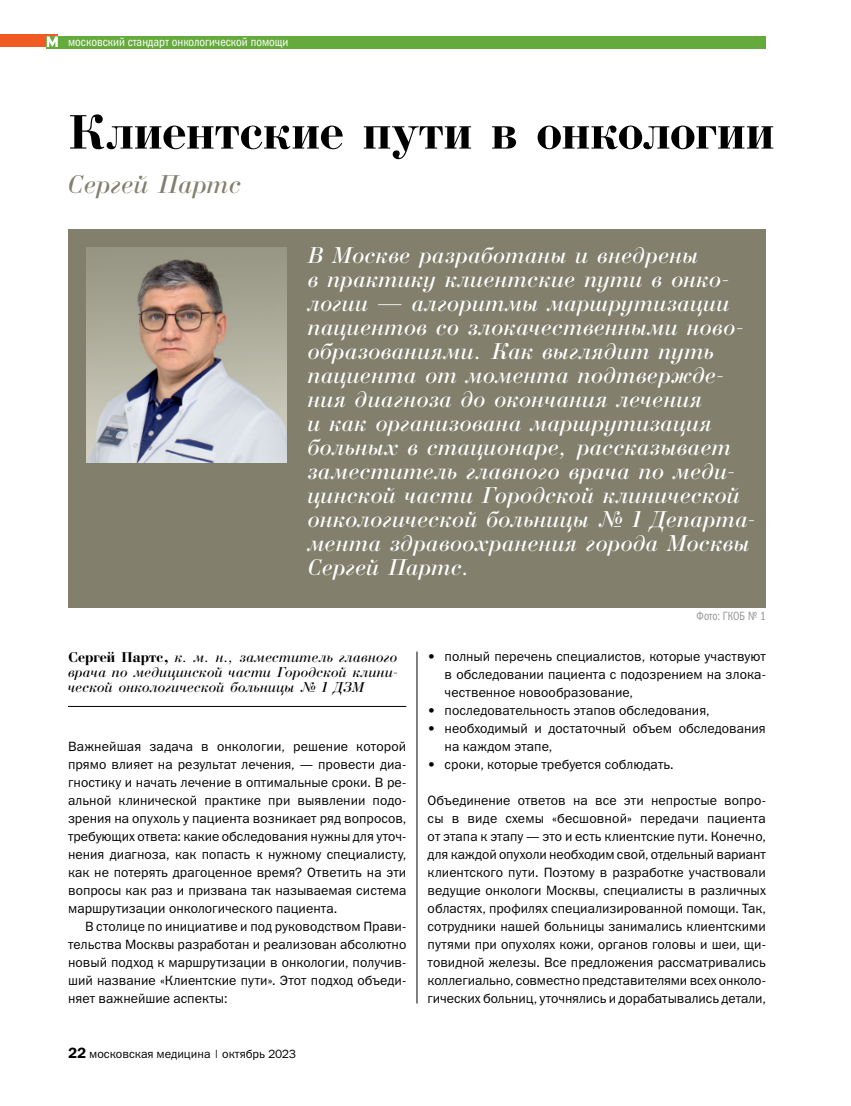
<style>
.page{position:relative;width:851px;height:1106px;background:#fff}
.page>*{position:absolute;margin:0;border:0;box-sizing:border-box;transform-origin:0 0}
.t1{font:51px "Bodoni Bold Cyrillic";letter-spacing:.005em;color:#000}
.t2{font:italic 27px "Bodoni";letter-spacing:.005em;color:#82806d}
.t3{font:italic 24px/24px "Bodoni";letter-spacing:.01em;color:#fff}
.t4{font:italic 15px/15px "Bodoni";letter-spacing:.01em;color:#000;text-align:justify}
.t5{font:13.5px/18px "Franklin Gothic Book ITC";letter-spacing:.005em;color:#000;text-align:justify}
.t6{font:12px "Franklin Gothic Book Cond ITC";color:#fff}
.t7{font:12px "Franklin Gothic Book ITC";color:#000}
.t8{font:12px "Franklin Gothic Book Cond ITC";letter-spacing:-.01em;color:#939598;scale:.9 1}
.s1{font-family:"Bodoni Bold Cyrillic";font-style:normal}
.s2{font-family:"Franklin Gothic Demi C";font-size:15px}
</style>
<div class="page">
<div style="left:68px;top:229px;width:697px;height:378px;background:#82806d"></div>
<hr style="left:416px;top:651px;width:1px;height:352px;background:#000">
<img style="left:86px;top:247px;width:200px;height:215px">
<hr style="left:68px;top:706px;width:338px;height:1px;background:#000">
<hr style="left:850px;top:409px;width:1px;height:252px;background:#939598">
<div style="left:0;top:34px;width:45px;height:13px;background:#f15a22"></div>
<svg style="left:45px;top:34px;width:13px;height:13px"></svg>
<div style="left:47px;top:36px;width:718px;height:13px;background:#64aa3c"></div>
<svg style="left:47px;top:36px;width:11px;height:11px"></svg>
<p class="t6" style="left:68px;top:35px;width:222px">московский стандарт онкологической помощи</p>
<h1 class="t1" style="left:68px;top:106px;width:707px">Клиентские пути в онкологии</h1>
<h2 class="t2" style="left:68px;top:170px;width:175px">Сергей Партс</h2>
<p class="t3" style="left:308px;top:244px;width:449px">В Москве разработаны и внедрены<br>в практику клиентские пути в онко&shy;логии — алгоритмы маршрутизации пациентов со злокачественными ново&shy;образованиями. Как выглядит путь пациента от момента подтвержде&shy;ния диагноза до окончания лечения<br>и как организована маршрутизация больных в стационаре, рассказывает заместитель главного врача по меди&shy;цинской части Городской клинической онкологической больницы № 1 Департа&shy;мента здравоохранения города Москвы Сергей Партс.</p>
<p class="t4" style="left:68px;top:649px;width:331px"><span class="s1">Сергей Партс,</span> к. м. н., заместитель главного врача по медицинской части Городской клини&shy;ческой онкологической больницы № 1 ДЗМ</p>
<p class="t5" style="left:68px;top:737px;width:340px">Важнейшая задача в онкологии, решение которой прямо влияет на результат лечения, — провести диа&shy;гностику и начать лечение в оптимальные сроки. В ре&shy;альной клинической практике при выявлении подо&shy;зрения на опухоль у пациента возникает ряд вопросов, требующих ответа: какие обследования нужны для уточ&shy;нения диагноза, как попасть к нужному специалисту, как не потерять драгоценное время? Ответить на эти вопросы как раз и призвана так называемая система маршрутизации онкологического пациента.</p>
<p class="t5" style="left:68px;top:917px;width:340px;text-indent:17px">В столице по инициативе и под руководством Прави&shy;тельства Москвы разработан и реализован абсолютно новый подход к маршрутизации в онкологии, получив&shy;ший название «Клиентские пути». Этот подход объеди&shy;няет важнейшие аспекты:</p>
<p class="t7" style="left:68px;top:1045px;width:229px"><span class="s2">22</span> московская медицина | октябрь 2023</p>
<p class="t8" style="left:696px;top:609px;width:78px">Фото: ГКОБ № 1</p>
<p class="t5" style="left:444px;top:647px;width:323px;text-indent:-17px">• полный перечень специалистов, которые участвуют в обследовании пациента с подозрением на злока&shy;чественное новообразование,</p>
<p class="t5" style="left:427px;top:701px;width:283px">• последовательность этапов обследования,</p>
<p class="t5" style="left:444px;top:719px;width:323px;text-indent:-17px">• необходимый и достаточный объем обследования на каждом этапе,</p>
<p class="t5" style="left:427px;top:755px;width:247px">• сроки, которые требуется соблюдать.</p>
<p class="t5" style="left:427px;top:791px;width:340px">Объединение ответов на все эти непростые вопро&shy;сы в виде схемы «бесшовной» передачи пациента от этапа к этапу — это и есть клиентские пути. Конечно, для каждой опухоли необходим свой, отдельный вариант клиентского пути. Поэтому в разработке участвовали ведущие онкологи Москвы, специалисты в различных областях, профилях специализированной помощи. Так, сотрудники нашей больницы занимались клиентскими путями при опухолях кожи, органов головы и шеи, щи&shy;товидной железы. Все предложения рассматривались коллегиально, совместно представителями всех онколо&shy;гических больниц, уточнялись и дорабатывались детали,</p>
</div>
